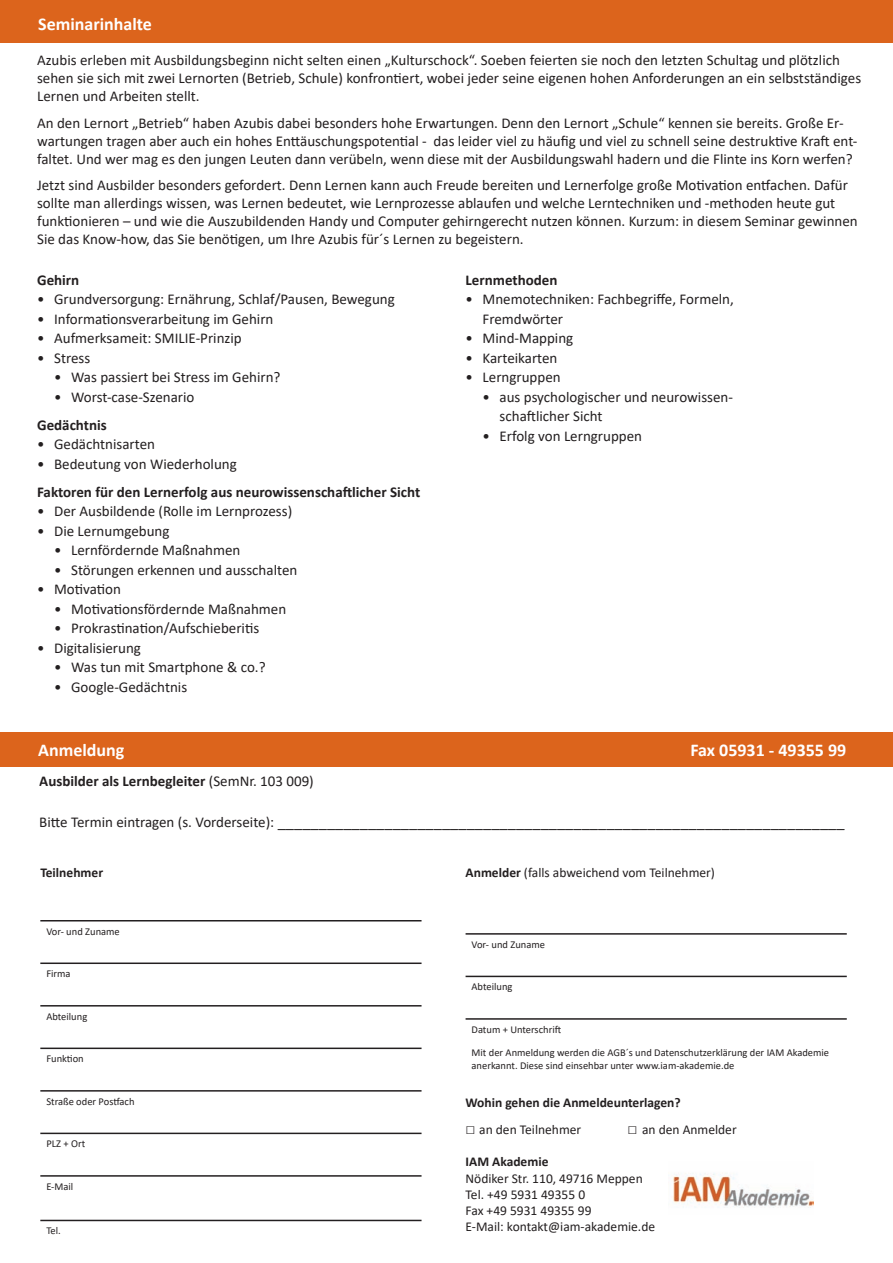
<style>
.page{position:relative;width:893px;height:1263px;background:#fff}
.page>*{position:absolute;margin:0;border:0;box-sizing:border-box;transform-origin:0 0}
.t1{font:700 18px "Calibri";color:#fff}
.t2{font:16.5px "Calibri";color:#231f20}
.t3{font:15px/18px "Calibri";color:#231f20}
.t4{font:700 15px "Calibri";color:#231f20}
.t5{font:13.5px/16.2px "Calibri";color:#231f20}
.t6{font:700 13.5px "Calibri";color:#231f20}
.t7{font:10.5px/12.6px "Calibri";color:#231f20}
.s1{font-weight:400}
.s2{font-size:15px}
.s3{font-weight:700}
.s4{font-family:"Arial";font-weight:700;font-size:16.5px}
</style>
<div class="page">
<hr style="left:40px;top:1132px;width:382px;height:2px;background:#231f20">
<hr style="left:40px;top:1175px;width:382px;height:2px;background:#231f20">
<hr style="left:40px;top:1220px;width:382px;height:1px;background:#231f20">
<hr style="left:40px;top:920px;width:382px;height:1px;background:#231f20">
<hr style="left:40px;top:962px;width:382px;height:2px;background:#231f20">
<hr style="left:40px;top:1005px;width:382px;height:1px;background:#231f20">
<hr style="left:40px;top:1047px;width:382px;height:2px;background:#231f20">
<hr style="left:40px;top:1090px;width:382px;height:1px;background:#231f20">
<hr style="left:466px;top:933px;width:381px;height:2px;background:#231f20">
<hr style="left:466px;top:976px;width:381px;height:1px;background:#231f20">
<hr style="left:466px;top:1018px;width:381px;height:2px;background:#231f20">
<div style="left:0;top:0;width:893px;height:43px;background:#dc641c"></div>
<div style="left:0;top:733px;width:893px;height:34px;background:#dc641c"></div>
<img style="left:673px;top:1173px;width:141px;height:35px">
<p class="t1" style="left:38px;top:11px;width:115px">Seminarinhalte</p>
<p class="t3" style="left:37px;top:51px;width:826px">Azubis erleben mit Ausbildungsbeginn nicht selten einen „Kulturschock“. Soeben feierten sie noch den letzten Schultag und plötzlich sehen sie sich mit zwei Lernorten (Betrieb, Schule) konfrontiert, wobei jeder seine eigenen hohen Anforderungen an ein selbstständiges<br>Lernen und Arbeiten stellt.</p>
<p class="t3" style="left:37px;top:114px;width:822px">An den Lernort „Betrieb“ haben Azubis dabei besonders hohe Erwartungen. Denn den Lernort „Schule“ kennen sie bereits. Große Er&shy;wartungen tragen aber auch ein hohes Enttäuschungspotential - das leider viel zu häufig und viel zu schnell seine destruktive Kraft ent&shy;faltet. Und wer mag es den jungen Leuten dann verübeln, wenn diese mit der Ausbildungswahl hadern und die Flinte ins Korn werfen?</p>
<p class="t3" style="left:37px;top:176px;width:822px">Jetzt sind Ausbilder besonders gefordert. Denn Lernen kann auch Freude bereiten und Lernerfolge große Motivation entfachen. Dafür sollte man allerdings wissen, was Lernen bedeutet, wie Lernprozesse ablaufen und welche Lerntechniken und -methoden heute gut funktionieren – und wie die Auszubildenden Handy und Computer gehirngerecht nutzen können. Kurzum: in diesem Seminar gewinnen Sie das Know-how, das Sie benötigen, um Ihre Azubis für´s Lernen zu begeistern.</p>
<p class="t4" style="left:37px;top:269px;width:44px">Gehirn</p>
<p class="t3" style="left:37px;top:290px;width:359px">• Grundversorgung: Ernährung, Schlaf/Pausen, Bewegung</p>
<p class="t3" style="left:37px;top:309px;width:238px">• Informationsverarbeitung im Gehirn</p>
<p class="t3" style="left:37px;top:329px;width:206px">• Aufmerksameit: SMILIE-Prinzip</p>
<p class="t3" style="left:37px;top:348px;width:55px">• Stress</p>
<p class="t3" style="left:54px;top:368px;width:228px">• Was passiert bei Stress im Gehirn?</p>
<p class="t3" style="left:54px;top:387px;width:142px">• Worst-case-Szenario</p>
<p class="t4" style="left:37px;top:414px;width:71px">Gedächtnis</p>
<p class="t3" style="left:37px;top:435px;width:119px">• Gedächtnisarten</p>
<p class="t3" style="left:37px;top:454px;width:201px">• Bedeutung von Wiederholung</p>
<p class="t4" style="left:37px;top:481px;width:385px">Faktoren für den Lernerfolg aus neurowissenschaftlicher Sicht</p>
<p class="t3" style="left:37px;top:502px;width:257px">• Der Ausbildende (Rolle im Lernprozess)</p>
<p class="t3" style="left:37px;top:521px;width:134px">• Die Lernumgebung</p>
<p class="t3" style="left:54px;top:541px;width:188px">• Lernfördernde Maßnahmen</p>
<p class="t3" style="left:54px;top:560px;width:245px">• Störungen erkennen und ausschalten</p>
<p class="t3" style="left:37px;top:580px;width:85px">• Motivation</p>
<p class="t3" style="left:54px;top:599px;width:234px">• Motivationsfördernde Maßnahmen</p>
<p class="t3" style="left:54px;top:619px;width:207px">• Prokrastination/Aufschieberitis</p>
<p class="t3" style="left:37px;top:638px;width:105px">• Digitalisierung</p>
<p class="t3" style="left:54px;top:658px;width:213px">• Was tun mit Smartphone &amp; co.?</p>
<p class="t3" style="left:54px;top:677px;width:135px">• Google-Gedächtnis</p>
<p class="t4" style="left:466px;top:269px;width:93px">Lernmethoden</p>
<p class="t3" style="left:483px;top:289px;width:253px;line-height:19.5px;text-indent:-17px">• Mnemotechniken: Fachbegriffe, Formeln,<br>Fremdwörter</p>
<p class="t3" style="left:466px;top:329px;width:109px">• Mind-Mapping</p>
<p class="t3" style="left:466px;top:348px;width:93px">• Karteikarten</p>
<p class="t3" style="left:466px;top:368px;width:97px">• Lerngruppen</p>
<p class="t3" style="left:500px;top:387px;width:235px;line-height:19.5px;text-indent:-17px">• aus psychologischer und neurowissen&shy;schaftlicher Sicht</p>
<p class="t3" style="left:483px;top:426px;width:161px">• Erfolg von Lerngruppen</p>
<p class="t1" style="left:38px;top:738px;width:88px">Anmeldung</p>
<p class="t1" style="left:690px;top:738px;width:158px">Fax 05931 - 49355 99</p>
<p class="t4" style="left:39px;top:770px;width:276px">Ausbilder als Lernbegleiter <span class="s1">(SemNr. 103 009)</span></p>
<p class="t2" style="left:39px;top:810px;width:807px"><span class="s2">Bitte Termin eintragen (s. Vorderseite):</span> _____________________________________________________________________</p>
<p class="t6" style="left:40px;top:863px;width:64px">Teilnehmer</p>
<p class="t7" style="left:46px;top:924px;width:75px">Vor- und Zuname</p>
<p class="t7" style="left:46px;top:967px;width:26px">Firma</p>
<p class="t7" style="left:46px;top:1009px;width:42px">Abteilung</p>
<p class="t7" style="left:46px;top:1052px;width:39px">Funktion</p>
<p class="t7" style="left:46px;top:1095px;width:90px">Straße oder Postfach</p>
<p class="t7" style="left:46px;top:1137px;width:40px">PLZ + Ort</p>
<p class="t7" style="left:46px;top:1180px;width:29px">E-Mail</p>
<p class="t7" style="left:46px;top:1224px;width:16px">Tel.</p>
<p class="t5" style="left:466px;top:864px;width:251px"><span class="s3">Anmelder</span> (falls abweichend vom Teilnehmer)</p>
<p class="t7" style="left:472px;top:938px;width:75px">Vor- und Zuname</p>
<p class="t7" style="left:472px;top:980px;width:42px">Abteilung</p>
<p class="t7" style="left:472px;top:1023px;width:91px">Datum + Unterschrift</p>
<p class="t7" style="left:472px;top:1046px;width:359px">Mit der Anmeldung werden die AGB´s und Datenschutzerklärung der IAM Akademie anerkannt. Diese sind einsehbar unter www.iam-akademie.de</p>
<p class="t6" style="left:466px;top:1093px;width:217px">Wohin gehen die Anmeldeunterlagen?</p>
<p class="t5" style="left:466px;top:1121px;width:117px"><span class="s4">□</span> an den Teilnehmer</p>
<p class="t5" style="left:628px;top:1121px;width:111px"><span class="s4">□</span> an den Anmelder</p>
<p class="t6" style="left:466px;top:1152px;width:84px">IAM Akademie</p>
<p class="t5" style="left:466px;top:1170px;width:191px">Nödiker Str. 110, 49716 Meppen<br>Tel. +49 5931 49355 0<br>Fax +49 5931 49355 99<br>E-Mail: kontakt@iam-akademie.de</p>
</div>
